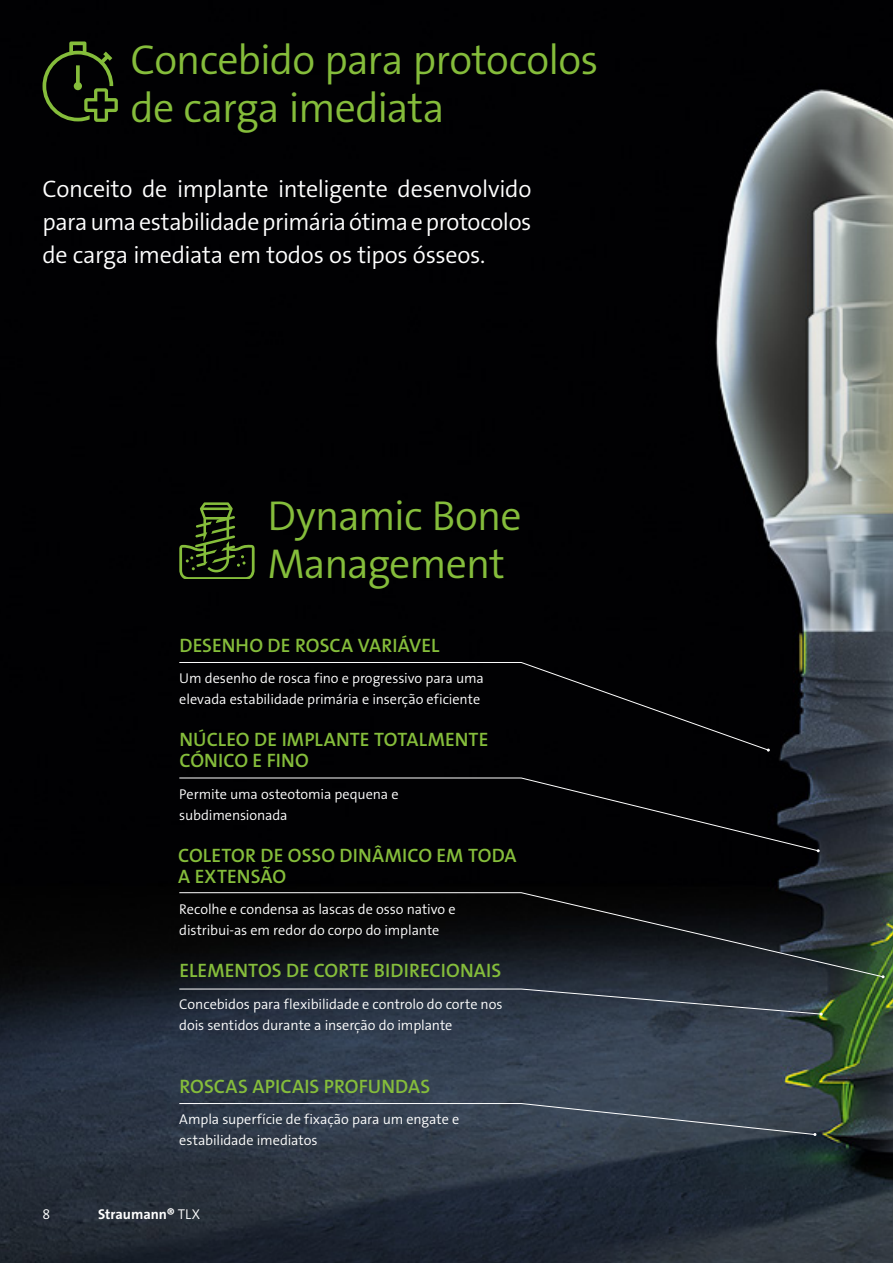
<style>
.page{position:relative;width:893px;height:1263px;background:#fff}
.page>*{position:absolute;margin:0;border:0;box-sizing:border-box;transform-origin:0 0}
.t1{font:42px/48px "The Sans LP4 Se Lig";letter-spacing:-.02em;color:#85bd3b}
.Lead{font:24px/33px "The Sans LP4 Se Lig";letter-spacing:-.015em;color:#fff;text-align:justify}
.Benefit_Title{font:19.5px/21px "The Sans LP6 Se Bld";letter-spacing:.005em;color:#85bd3b}
.Benefit_Description{font:14.25px/21px "The Sans LP4 Se Lig";letter-spacing:-.005em;color:#fff}
.Pagina_Left{font:14.25px "The Sans LP7 Bld";letter-spacing:-.005em;color:#fff}
.Pagina_Left-2{font:14.25px "The Sans LP4 Se Lig";color:#fff}
.s1{font-family:"The Sans LP4 Se Lig"}
</style>
<div class="page">
<img style="left:0;top:0;width:893px;height:1263px">
<svg style="left:179px;top:502px;width:76px;height:76px;background:#1e2b0f"></svg>
<div style="left:179px;top:662px;width:590px;height:89px;background:#010103"></div>
<div style="left:179px;top:777px;width:640px;height:75px;background:#010103"></div>
<svg style="left:179px;top:892px;width:705px;height:86px;background:#121519"></svg>
<svg style="left:179px;top:988px;width:644px;height:27px;background:#313b49"></svg>
<svg style="left:179px;top:1103px;width:637px;height:33px;background:#3c4756"></svg>
<svg style="left:43px;top:41px;width:75px;height:81px;background:#1c280e"></svg>
<p class="t1" style="left:131px;top:36px;width:469px">Concebido para protocolos de carga imediata</p>
<p class="Lead" style="left:43px;top:173px;width:490px">Conceito de implante inteligente desenvolvido para uma estabilidade primária ótima e protocolos de carga imediata em todos os tipos ósseos.</p>
<p class="t1" style="left:267px;top:492px;width:256px">Dynamic Bone<br>Management</p>
<p class="Benefit_Title" style="left:179px;top:635px;width:262px">DESENHO DE ROSCA VARIÁVEL</p>
<p class="Benefit_Description" style="left:179px;top:668px;width:306px">Um desenho de rosca fino e progressivo para uma elevada estabilidade primária e inserção eficiente</p>
<p class="Benefit_Title" style="left:179px;top:729px;width:310px">NÚCLEO DE IMPLANTE TOTALMENTE<br>CÓNICO E FINO</p>
<p class="Benefit_Description" style="left:179px;top:783px;width:221px">Permite uma osteotomia pequena e subdimensionada</p>
<p class="Benefit_Title" style="left:178px;top:845px;width:340px">COLETOR DE OSSO DINÂMICO EM TODA<br>A EXTENSÃO</p>
<p class="Benefit_Description" style="left:179px;top:899px;width:278px">Recolhe e condensa as lascas de osso nativo e distribui-as em redor do corpo do implante</p>
<p class="Benefit_Title" style="left:179px;top:960px;width:323px">ELEMENTOS DE CORTE BIDIRECIONAIS</p>
<p class="Benefit_Description" style="left:179px;top:993px;width:325px">Concebidos para flexibilidade e controlo do corte nos dois sentidos durante a inserção do implante</p>
<p class="Benefit_Title" style="left:179px;top:1076px;width:252px">ROSCAS APICAIS PROFUNDAS</p>
<p class="Benefit_Description" style="left:179px;top:1109px;width:281px">Ampla superfície de fixação para um engate e estabilidade imediatos</p>
<p class="Pagina_Left-2" style="left:43px;top:1205px;width:9px">8</p>
<p class="Pagina_Left" style="left:98px;top:1205px;width:104px">Straumann® <span class="s1">TLX</span></p>
</div>
